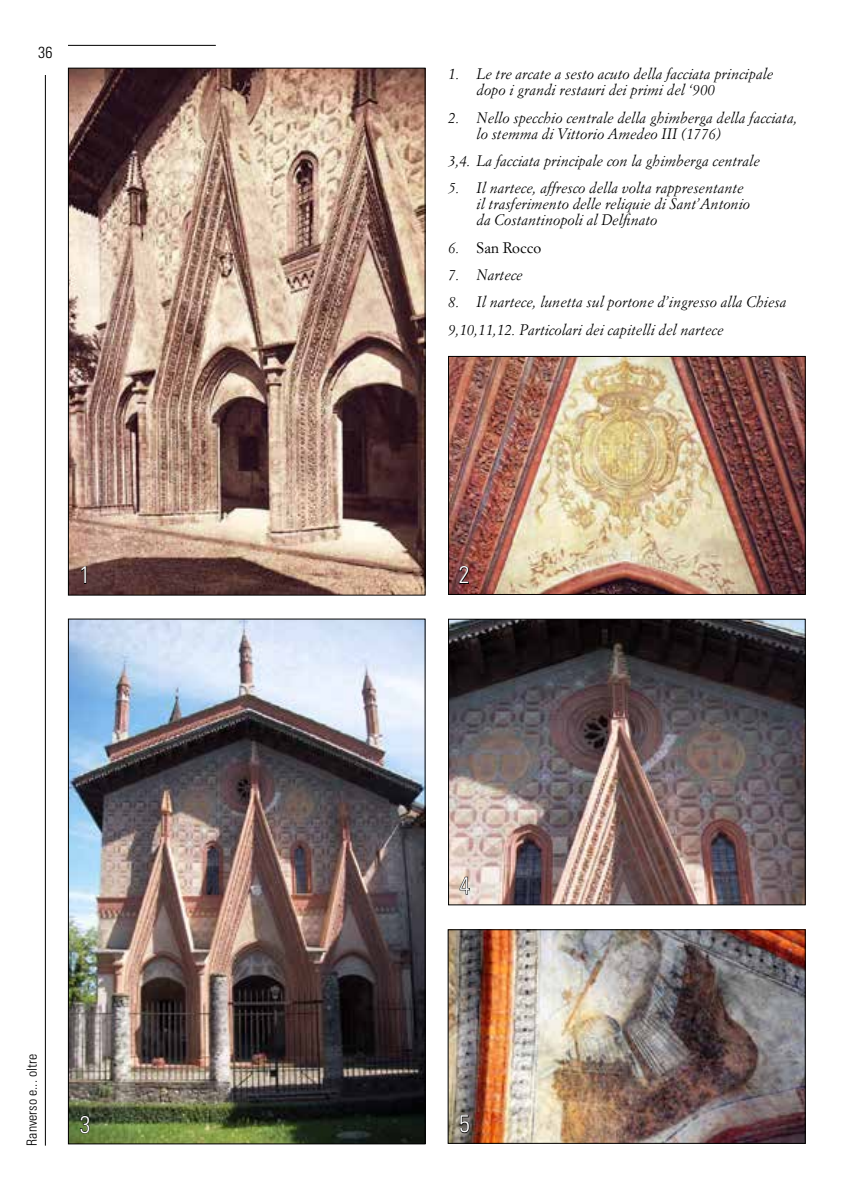
<style>
.page{position:relative;width:851px;height:1191px;background:#fff}
.page>*{position:absolute;margin:0;border:0;box-sizing:border-box;transform-origin:0 0}
.t1{font:300 condensed 24px "Univers LT Std";color:#fff}
.t2{font:300 condensed 16px "Univers LT Std";color:#000}
.t3{font:italic 15px/16px "Simoncini Garamond Std";color:#000}
.t4{font:15px "Simoncini Garamond Std";color:#000}
.t5{font:300 condensed 14px "Univers LT Std";color:#000}
.s1{font-style:italic}
</style>
<div class="page">
<hr style="left:45px;top:45px;width:171px;height:1px;background:#000">
<hr style="left:45px;top:45px;width:1px;height:1100px;background:#000">
<div style="left:23px;top:29px;width:45px;height:46px;background:#fff"></div>
<img style="left:70px;top:70px;width:353px;height:523px">
<img style="left:70px;top:620px;width:353px;height:522px">
<img style="left:450px;top:620px;width:353px;height:283px">
<div style="left:448px;top:618px;width:357px;height:287px;border:1px solid #000"></div>
<img style="left:450px;top:358px;width:353px;height:235px">
<div style="left:448px;top:356px;width:357px;height:239px;border:1px solid #000"></div>
<img style="left:449px;top:931px;width:354px;height:210px">
<div style="left:447px;top:929px;width:358px;height:214px;border:1px solid #000"></div>
<svg style="left:80px;top:565px;width:7px;height:19px"></svg>
<svg style="left:459px;top:565px;width:10px;height:19px"></svg>
<svg style="left:459px;top:1114px;width:11px;height:19px"></svg>
<svg style="left:459px;top:874px;width:11px;height:21px"></svg>
<svg style="left:79px;top:1114px;width:11px;height:20px"></svg>
<p class="t2" style="left:38px;top:43px;width:16px">36</p>
<p class="t3" style="left:476px;top:66px;width:298px;text-indent:-28px">1. Le tre arcate a sesto acuto della facciata principale dopo i grandi restauri dei primi del ‘900</p>
<p class="t3" style="left:476px;top:109px;width:322px;text-indent:-28px">2. Nello specchio centrale della ghimberga della facciata, lo stemma di Vittorio Amedeo III (1776)</p>
<p class="t3" style="left:448px;top:153px;width:313px">3,4. La facciata principale con la ghimberga centrale</p>
<p class="t3" style="left:476px;top:180px;width:275px;text-indent:-28px">5. Il nartece, affresco della volta rappresentante il trasferimento delle reliquie di Sant’Antonio da Costantinopoli al Delfinato</p>
<p class="t4" style="left:448px;top:238px;width:94px"><span class="s1">6.</span> San Rocco</p>
<p class="t3" style="left:448px;top:267px;width:76px">7. Nartece</p>
<p class="t3" style="left:448px;top:288px;width:339px;line-height:27.4px">8. Il nartece, lunetta sul portone d’ingresso alla Chiesa<br>9,10,11,12. Particolari dei capitelli del nartece</p>
<h1 class="t1" style="left:79px;top:560px;width:12px">1</h1>
<h1 class="t1" style="left:459px;top:560px;width:12px">2</h1>
<p class="t5" style="left:24px;top:1145px;width:93px;rotate:-90deg">Ranverso e... oltre</p>
<h1 class="t1" style="left:80px;top:1110px;width:12px">3</h1>
<h1 class="t1" style="left:459px;top:871px;width:12px">4</h1>
<h1 class="t1" style="left:459px;top:1109px;width:12px">5</h1>
</div>
